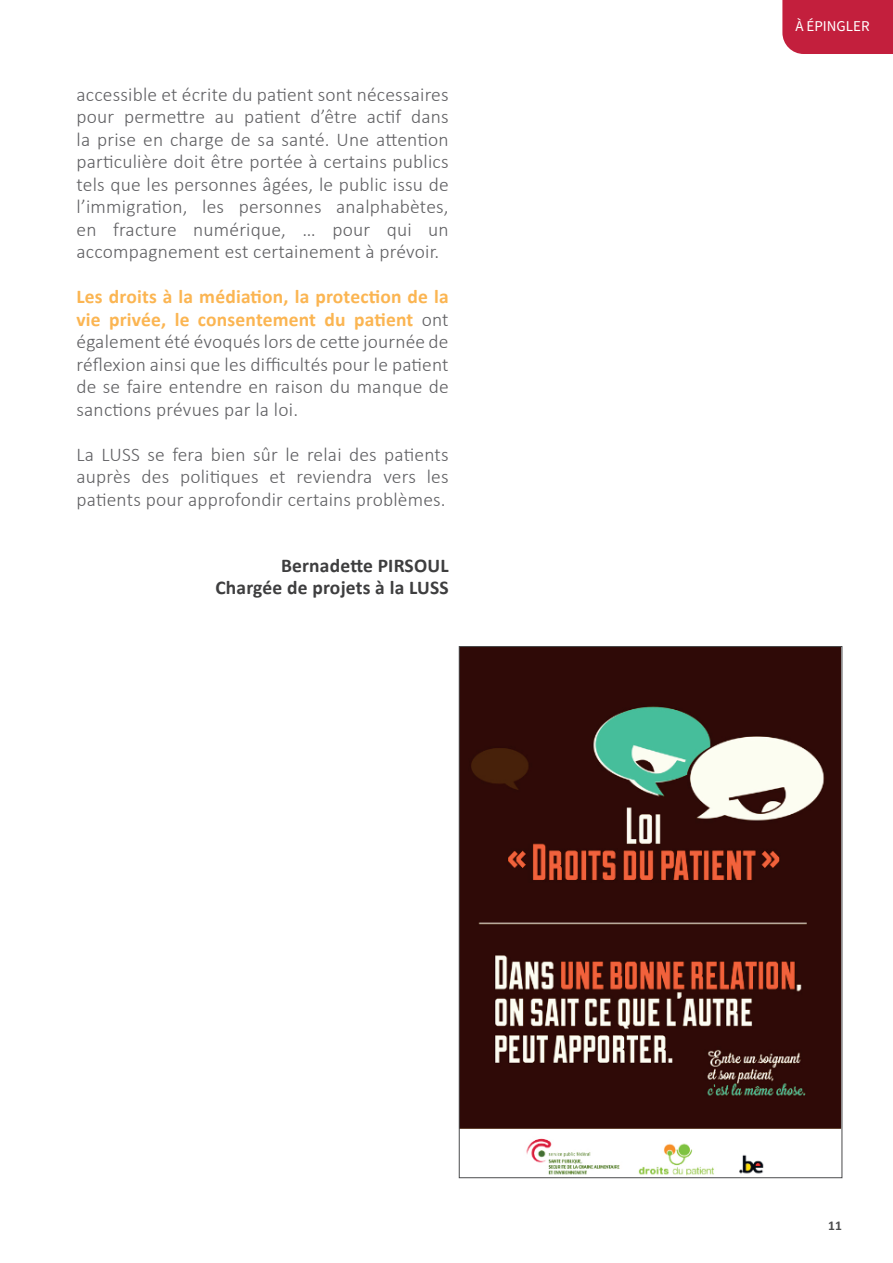
<style>
.page{position:relative;width:893px;height:1263px;background:#fff}
.page>*{position:absolute;margin:0;border:0;box-sizing:border-box;transform-origin:0 0}
.t1{font:300 19.5px/22.5px "Calibri";letter-spacing:.01em;color:#606063;text-align:justify}
.t2{font:700 19.5px/22.5px "Calibri";letter-spacing:.01em;color:#3e3e3f;text-align:right}
.t3{font:15px "Source Sans Pro";color:#fff}
.t4{font:700 13.5px "Calibri";color:#4b4c4d}
.s1{font-weight:700;color:#fbb552}
</style>
<div class="page">
<div style="left:782px;top:0;width:111px;height:54px;background:#c31f3d"></div>
<img style="left:461px;top:648px;width:379px;height:528px">
<p class="t1" style="left:77px;top:83px;width:374px">accessible et écrite du patient sont nécessaires pour permettre au patient d’être actif dans la prise en charge de sa santé. Une attention particulière doit être portée à certains publics tels que les personnes âgées, le public issu de l’immigration, les personnes analphabètes, en fracture numérique, … pour qui un accompagnement est certainement à prévoir.</p>
<p class="t1" style="left:77px;top:285px;width:374px"><span class="s1">Les droits à la médiation, la protection de la vie privée, le consentement du patient</span> ont également été évoqués lors de cette journée de réflexion ainsi que les difficultés pour le patient de se faire entendre en raison du manque de sanctions prévues par la loi.</p>
<p class="t1" style="left:77px;top:443px;width:374px">La LUSS se fera bien sûr le relai des patients auprès des politiques et reviendra vers les patients pour approfondir certains problèmes.</p>
<p class="t2" style="left:215px;top:554px;width:235px">Bernadette PIRSOUL<br>Chargée de projets à la LUSS</p>
<p class="t3" style="left:795px;top:16px;width:76px">À ÉPINGLER</p>
<p class="t4" style="left:828px;top:1216px;width:15px">11</p>
</div>
